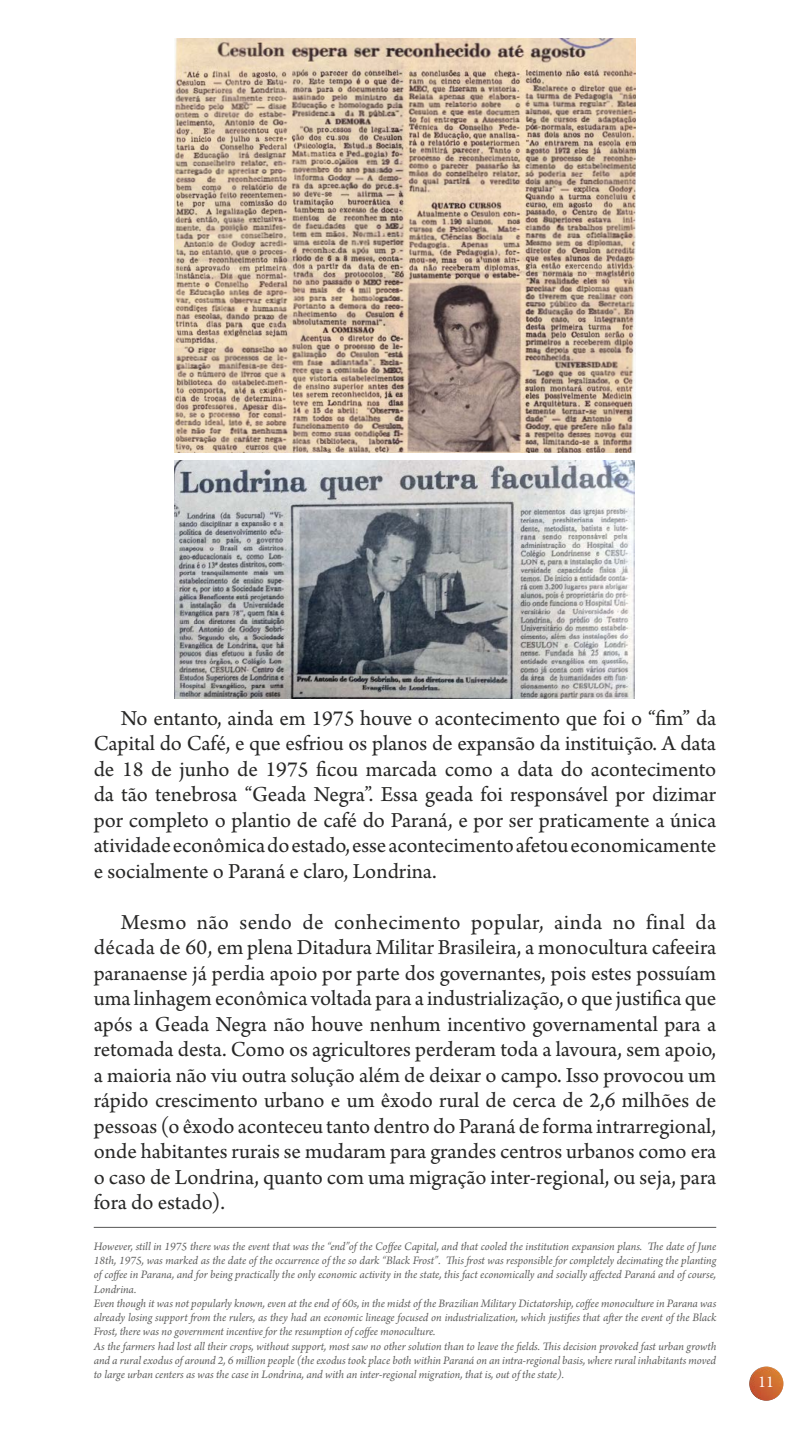
<style>
.page{position:relative;width:810px;height:1440px;background:#fff}
.page>*{position:absolute;margin:0;border:0;box-sizing:border-box;transform-origin:0 0}
.t1{font:22.5px/25.5px "Arno Pro";letter-spacing:-.005em;color:#282827;text-align:justify}
.t2{font:16.5px "Minion Pro";color:#fff}
.t3{font:italic 12px/14.2px "Arno Pro";letter-spacing:-.005em;color:#616160}
</style>
<div class="page">
<img style="left:175px;top:460px;width:460px;height:238px">
<img style="left:175px;top:39px;width:460px;height:414px">
<img style="left:749px;top:1366px;width:34px;height:35px;border-radius:17px">
<hr style="left:94px;top:1227px;width:622px;height:1px;background:#575756">
<p class="t1" style="left:94px;top:706px;width:624px;text-indent:27px">No entanto, ainda em 1975 houve o acontecimento que foi o “fim” da Capital do Café, e que esfriou os planos de expansão da instituição. A data de 18 de junho de 1975 ficou marcada como a data do acontecimento da tão tenebrosa “Geada Negra”. Essa geada foi responsável por dizimar por completo o plantio de café do Paraná, e por ser praticamente a única atividade econômica do estado, esse acontecimento afetou economicamente e socialmente o Paraná e claro, Londrina.</p>
<p class="t1" style="left:94px;top:910px;width:624px;text-indent:27px">Mesmo não sendo de conhecimento popular, ainda no final da década de 60, em plena Ditadura Militar Brasileira, a monocultura cafeeira paranaense já perdia apoio por parte dos governantes, pois estes possuíam uma linhagem econômica voltada para a industrialização, o que justifica que após a Geada Negra não houve nenhum incentivo governamental para a retomada desta. Como os agricultores perderam toda a lavoura, sem apoio, a maioria não viu outra solução além de deixar o campo. Isso provocou um rápido crescimento urbano e um êxodo rural de cerca de 2,6 milhões de pessoas (o êxodo aconteceu tanto dentro do Paraná de forma intrarregional, onde habitantes rurais se mudaram para grandes centros urbanos como era o caso de Londrina, quanto com uma migração inter-regional, ou seja, para fora do estado).</p>
<p class="t3" style="left:94px;top:1240px;width:624px">However, still in 1975 there was the event that was the “end”of the Coffee Capital, and that cooled the institution expansion plans. The date of June 18th, 1975, was marked as the date of the occurrence of the so dark “Black Frost”. This frost was responsible for completely decimating the planting of coffee in Parana, and for being practically the only economic activity in the state, this fact economically and socially affected Paraná and of course, Londrina.<br>Even though it was not popularly known, even at the end of 60s, in the midst of the Brazilian Military Dictatorship, coffee monoculture in Parana was already losing support from the rulers, as they had an economic lineage focused on industrialization, which justifies that after the event of the Black Frost, there was no government incentive for the resumption of coffee monoculture.<br>As the farmers had lost all their crops, without support, most saw no other solution than to leave the fields. This decision provoked fast urban growth and a rural exodus of around 2, 6 million people (the exodus took place both within Paraná on an intra-regional basis, where rural inhabitants moved to large urban centers as was the case in Londrina, and with an inter-regional migration, that is, out of the state).</p>
<p class="t2" style="left:758px;top:1371px;width:17px">11</p>
</div>
